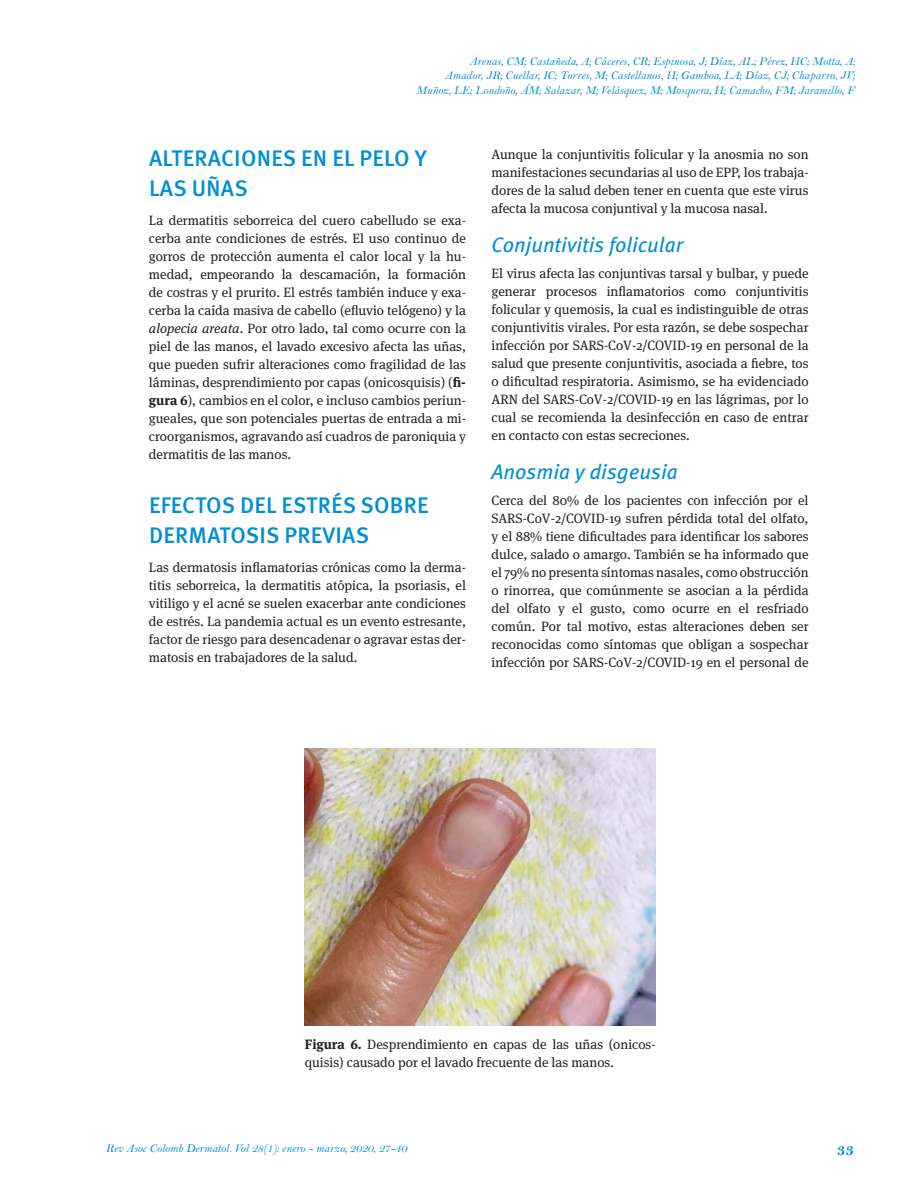
<style>
.page{position:relative;width:915px;height:1191px;background:#fff}
.page>*{position:absolute;margin:0;border:0;box-sizing:border-box;transform-origin:0 0}
.subtitulo{font:500 22.5px/30px "Meta Pro";letter-spacing:.01em;color:#008fd5}
.subtitulo-2{font:italic 21px "Meta Pro";color:#008fd5}
.t1{font:16.5px "Bell MT Bold";color:#008fd5}
.caja_texto{font:13.5px/18px "Meta Serif OT";color:#231f20;text-align:justify}
.subtitulo-3{font:13.5px/18px "Meta Serif OT";color:#231f20;text-align:justify}
.marcacion{font:12px/14.4px "Bell MT Italic";color:#008fd5;text-align:right}
.s1{font-style:italic}
.s2{font-weight:700}
</style>
<div class="page">
<img style="left:304px;top:749px;width:351px;height:276px">
<p class="marcacion" style="left:416px;top:54px;width:440px">Arenas, CM; Castañeda, A; Cáceres, CR; Espinosa, J; Díaz, AL; Pérez, HC; Motta, A;<br>Amador, JR; Cuellar, IC; Torres, M; Castellanos, H; Gamboa, LA; Díaz, CJ; Chaparro, JV;<br>Muñoz, LE; Londoño, ÁM; Salazar, M; Velásquez, M; Mosquera, H; Camacho, FM; Jaramillo, F</p>
<p class="subtitulo" style="left:149px;top:144px;width:279px">ALTERACIONES EN EL PELO Y<br>LAS UÑAS</p>
<p class="caja_texto" style="left:149px;top:212px;width:318px">La dermatitis seborreica del cuero cabelludo se exa&shy;cerba ante condiciones de estrés. El uso continuo de gorros de protección aumenta el calor local y la hu&shy;medad, empeorando la descamación, la formación de costras y el prurito. El estrés también induce y exa&shy;cerba la caída masiva de cabello (efluvio telógeno) y la <span class="s1">alopecia areata</span>. Por otro lado, tal como ocurre con la piel de las manos, el lavado excesivo afecta las uñas, que pueden sufrir alteraciones como fragilidad de las láminas, desprendimiento por capas (onicosquisis) (<span class="s2">fi&shy;gura 6</span>), cambios en el color, e incluso cambios periun&shy;gueales, que son potenciales puertas de entrada a mi&shy;croorganismos, agravando así cuadros de paroniquia y dermatitis de las manos.</p>
<p class="subtitulo" style="left:149px;top:491px;width:281px">EFECTOS DEL ESTRÉS SOBRE<br>DERMATOSIS PREVIAS</p>
<p class="caja_texto" style="left:149px;top:559px;width:318px">Las dermatosis inflamatorias crónicas como la derma&shy;titis seborreica, la dermatitis atópica, la psoriasis, el vitiligo y el acné se suelen exacerbar ante condiciones de estrés. La pandemia actual es un evento estresante, factor de riesgo para desencadenar o agravar estas der&shy;matosis en trabajadores de la salud.</p>
<p class="caja_texto" style="left:491px;top:146px;width:318px">Aunque la conjuntivitis folicular y la anosmia no son manifestaciones secundarias al uso de EPP, los trabaja&shy;dores de la salud deben tener en cuenta que este virus afecta la mucosa conjuntival y la mucosa nasal.</p>
<p class="subtitulo-2" style="left:491px;top:231px;width:193px">Conjuntivitis folicular</p>
<p class="subtitulo-3" style="left:491px;top:265px;width:318px">El virus afecta las conjuntivas tarsal y bulbar, y puede generar procesos inflamatorios como conjuntivitis folicular y quemosis, la cual es indistinguible de otras conjuntivitis virales. Por esta razón, se debe sospechar infección por SARS-CoV-2/COVID-19 en personal de la salud que presente conjuntivitis, asociada a fiebre, tos o dificultad respiratoria. Asimismo, se ha evidenciado ARN del SARS-CoV-2/COVID-19 en las lágrimas, por lo cual se recomienda la desinfección en caso de entrar en contacto con estas secreciones.</p>
<p class="subtitulo-2" style="left:491px;top:458px;width:188px">Anosmia y disgeusia</p>
<p class="subtitulo-3" style="left:491px;top:492px;width:318px">Cerca del 80% de los pacientes con infección por el SARS-CoV-2/COVID-19 sufren pérdida total del olfato, y el 88% tiene dificultades para identificar los sabores dulce, salado o amargo. También se ha informado que el 79% no presenta síntomas nasales, como obstrucción o rinorrea, que comúnmente se asocian a la pérdida del olfato y el gusto, como ocurre en el resfriado común. Por tal motivo, estas alteraciones deben ser reconocidas como síntomas que obligan a sospechar infección por SARS-CoV-2/COVID-19 en el personal de</p>
<p class="caja_texto" style="left:304px;top:1035px;width:352px"><span class="s2">Figura 6.</span> Desprendimiento en capas de las uñas (onicos&shy;quisis) causado por el lavado frecuente de las manos.</p>
<p class="marcacion" style="left:106px;top:1141px;width:302px">Rev Asoc Colomb Dermatol. Vol 28(1): enero - marzo, 2020, 27-40</p>
<p class="t1" style="left:836px;top:1140px;width:19px">33</p>
</div>
